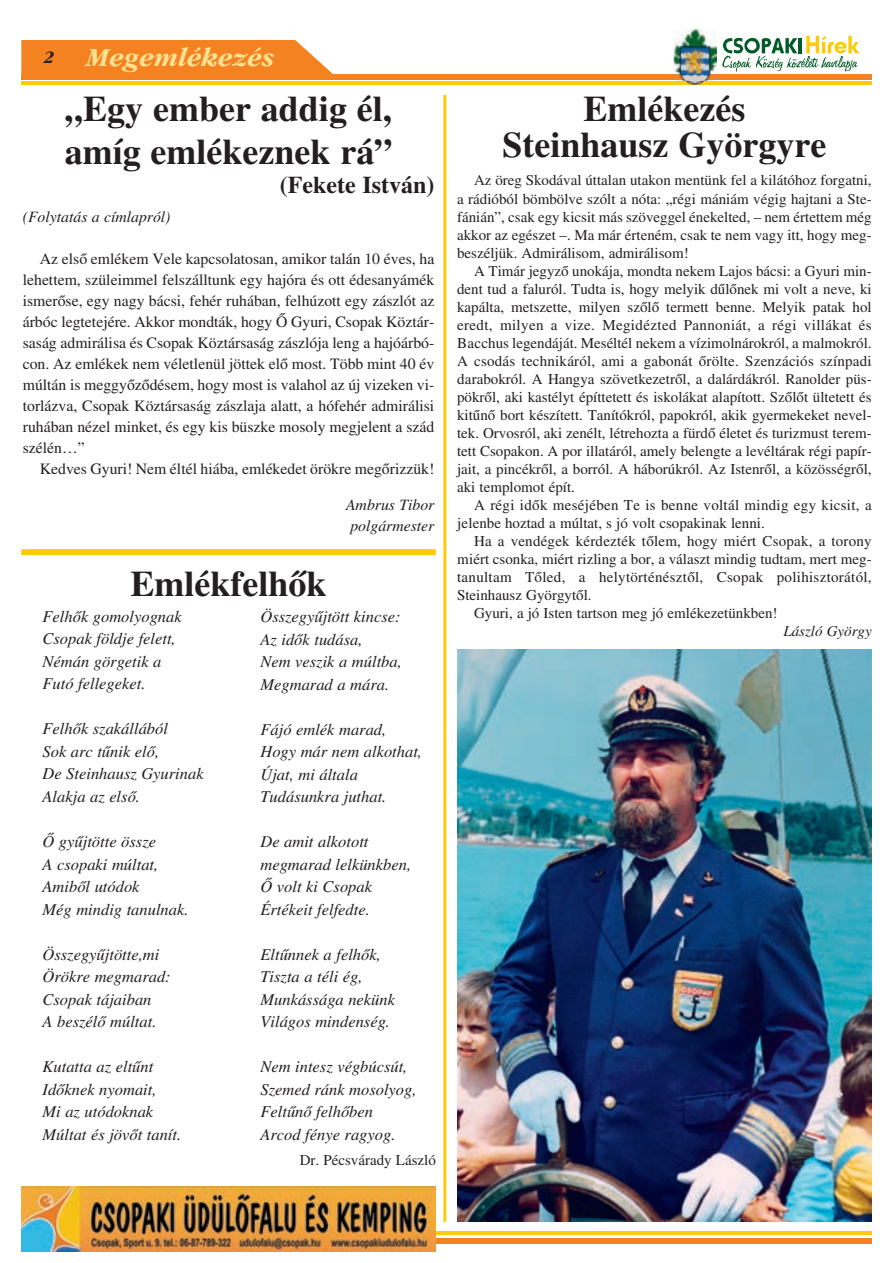
<style>
.page{position:relative;width:893px;height:1263px;background:#fff}
.page>*{position:absolute;margin:0;border:0;box-sizing:border-box;transform-origin:0 0}
.t1{font:36px/36px "Hu Times Bold";color:#231f20;text-align:center}
.t2{font:italic 27px "Garamond HU Bold";color:#ffe192}
.t3{font:24px "Hu Times Bold";color:#231f20}
.t4{font:16.5px/22.5px "Hu Times Italic";color:#231f20}
.t5{font:15.75px/21px "Hu Times Roman";color:#231f20;text-align:justify}
.t6{font:15.75px/21px "Hu Times Italic";color:#231f20}
.t7{font:15px/18px "Hu Times Roman";color:#231f20;text-align:justify}
.t8{font:15px/18px "Hu Times Roman";letter-spacing:.02em;color:#231f20}
.t9{font:15px "Hu Times Italic";color:#231f20}
.s1{font-size:18px;color:#231f20}
</style>
<div class="page">
<hr style="left:21px;top:82px;width:851px;height:3px;background:#feca0a">
<div style="left:21px;top:74px;width:851px;height:5px;background:#f58220"></div>
<div style="left:21px;top:40px;width:312px;height:34px;background:#f58220"></div>
<svg style="left:722px;top:36px;width:137px;height:36px"></svg>
<img style="left:674px;top:29px;width:43px;height:53px">
<img style="left:686px;top:82px;width:18px;height:3px">
<img style="left:674px;top:74px;width:43px;height:5px">
<div style="left:273px;top:1238px;width:599px;height:5px;background:#f58220"></div>
<hr style="left:273px;top:1231px;width:599px;height:3px;background:#feca0a">
<img style="left:21px;top:1186px;width:415px;height:65px">
<div style="left:21px;top:549px;width:415px;height:6px;background:#feca0a"></div>
<img style="left:457px;top:649px;width:415px;height:573px">
<hr style="left:443px;top:95px;width:3px;height:1127px;background:#feca0a">
<h2 class="t2" style="left:44px;top:46px;width:232px"><span class="s1">2</span> Megemlékezés</h2>
<h1 class="t1" style="left:65px;top:91px;width:329px;line-height:43.2px;text-align:left">„Egy ember addig él, amíg emlékeznek rá”</h1>
<h3 class="t3" style="left:280px;top:176px;width:156px">(Fekete István)</h3>
<p class="t6" style="left:23px;top:207px;width:149px">(Folytatás a címlapról)</p>
<p class="t5" style="left:23px;top:249px;width:413px;text-indent:17px">Az elsõ emlékem Vele kapcsolatosan, amikor talán 10 éves, ha lehettem, szüleimmel felszálltunk egy hajóra és ott édesanyámék ismerõse, egy nagy bácsi, fehér ruhában, felhúzott egy zászlót az árbóc legtetejére. Akkor mondták, hogy Õ Gyuri, Csopak Köztár&shy;saság admirálisa és Csopak Köztársaság zászlója leng a hajóárbó&shy;con. Az emlékek nem véletlenül jöttek elõ most. Több mint 40 év múltán is meggyõzõdésem, hogy most is valahol az új vizeken vi&shy;torlázva, Csopak Köztársaság zászlaja alatt, a hófehér admirálisi ruhában nézel minket, és egy kis büszke mosoly megjelent a szád szélén…”</p>
<p class="t5" style="left:40px;top:459px;width:396px">Kedves Gyuri! Nem éltél hiába, emlékedet örökre megõrizzük!</p>
<p class="t6" style="left:346px;top:495px;width:90px">Ambrus Tibor polgármester</p>
<h1 class="t1" style="left:131px;top:569px;width:197px">Emlékfelhõk</h1>
<p class="t4" style="left:43px;top:607px;width:141px">Felhõk gomolyognak<br>Csopak földje felett,<br>Némán görgetik a<br>Futó fellegeket.</p>
<p class="t4" style="left:43px;top:719px;width:163px">Felhõk szakállából<br>Sok arc tûnik elõ,<br>De Steinhausz Gyurinak<br>Alakja az elsõ.</p>
<p class="t4" style="left:43px;top:832px;width:148px">Õ gyûjtötte össze<br>A csopaki múltat,<br>Amibõl utódok<br>Még mindig tanulnak.</p>
<p class="t4" style="left:43px;top:944px;width:130px">Összegyûjtötte,mi<br>Örökre megmarad:<br>Csopak tájaiban<br>A beszélõ múltat.</p>
<p class="t4" style="left:43px;top:1057px;width:140px">Kutatta az eltûnt<br>Idõknek nyomait,<br>Mi az utódoknak<br>Múltat és jövõt tanít.</p>
<p class="t4" style="left:260px;top:607px;width:143px">Összegyûjtött kincse:<br>Az idõk tudása,<br>Nem veszik a múltba,<br>Megmarad a mára.</p>
<p class="t4" style="left:260px;top:719px;width:163px">Fájó emlék marad,<br>Hogy már nem alkothat,<br>Újat, mi általa<br>Tudásunkra juthat.</p>
<p class="t4" style="left:260px;top:832px;width:152px">De amit alkotott megmarad lelkünkben,<br>Õ volt ki Csopak<br>Értékeit felfedte.</p>
<p class="t4" style="left:260px;top:944px;width:136px">Eltûnnek a felhõk,<br>Tiszta a téli ég,<br>Munkássága nekünk<br>Világos mindenség.</p>
<p class="t4" style="left:260px;top:1057px;width:158px">Nem intesz végbúcsút,<br>Szemed ránk mosolyog,<br>Feltûnõ felhõben<br>Arcod fénye ragyog.</p>
<p class="t7" style="left:300px;top:1152px;width:138px">Dr. Pécsvárady László</p>
<h1 class="t1" style="left:502px;top:94px;width:325px">Emlékezés<br>Steinhausz Györgyre</h1>
<p class="t7" style="left:457px;top:173px;width:416px;text-indent:17px">Az öreg Skodával úttalan utakon mentünk fel a kilátóhoz forgatni, a rádióból bömbölve szólt a nóta: „régi mániám végig hajtani a Ste&shy;fánián”, csak egy kicsit más szöveggel énekelted, – nem értettem még akkor az egészet –. Ma már érteném, csak te nem vagy itt, hogy meg&shy;beszéljük. Admirálisom, admirálisom!</p>
<p class="t7" style="left:457px;top:263px;width:416px;text-indent:17px">A Timár jegyzõ unokája, mondta nekem Lajos bácsi: a Gyuri min&shy;dent tud a faluról. Tudta is, hogy melyik dûlõnek mi volt a neve, ki kapálta, metszette, milyen szõlõ termett benne. Melyik patak hol eredt, milyen a vize. Megidézted Pannoniát, a régi villákat és Bacchus legendáját. Meséltél nekem a vízimolnárokról, a malmokról.<br>A csodás technikáról, ami a gabonát õrölte. Szenzációs színpadi darabokról. A Hangya szövetkezetrõl, a dalárdákról. Ranolder püs&shy;pökrõl, aki kastélyt építtetett és iskolákat alapított. Szõlõt ültetett és kitûnõ bort készített. Tanítókról, papokról, akik gyermekeket nevel&shy;tek. Orvosról, aki zenélt, létrehozta a fürdõ életet és turizmust terem&shy;tett Csopakon. A por illatáról, amely belengte a levéltárak régi papír&shy;jait, a pincékrõl, a borról. A háborúkról. Az Istenrõl, a közösségrõl, aki templomot épít.</p>
<p class="t8" style="left:457px;top:497px;width:416px;text-indent:17px">A régi idõk meséjében Te is benne voltál mindig egy kicsit, a jelenbe hoztad a múltat, s jó volt csopakinak lenni.</p>
<p class="t7" style="left:474px;top:533px;width:399px">Ha a vendégek kérdezték tõlem, hogy miért Csopak, a torony</p>
<p class="t7" style="left:457px;top:551px;width:416px">miért csonka, miért rizling a bor, a választ mindig tudtam, mert meg-</p>
<p class="t8" style="left:457px;top:569px;width:416px">tanultam Tõled, a helytörténésztõl, Csopak polihisztorától,</p>
<p class="t7" style="left:457px;top:587px;width:136px">Steinhausz Györgytõl.</p>
<p class="t7" style="left:474px;top:605px;width:305px">Gyuri, a jó Isten tartson meg jó emlékezetünkben!</p>
<p class="t9" style="left:783px;top:625px;width:90px">László György</p>
</div>
